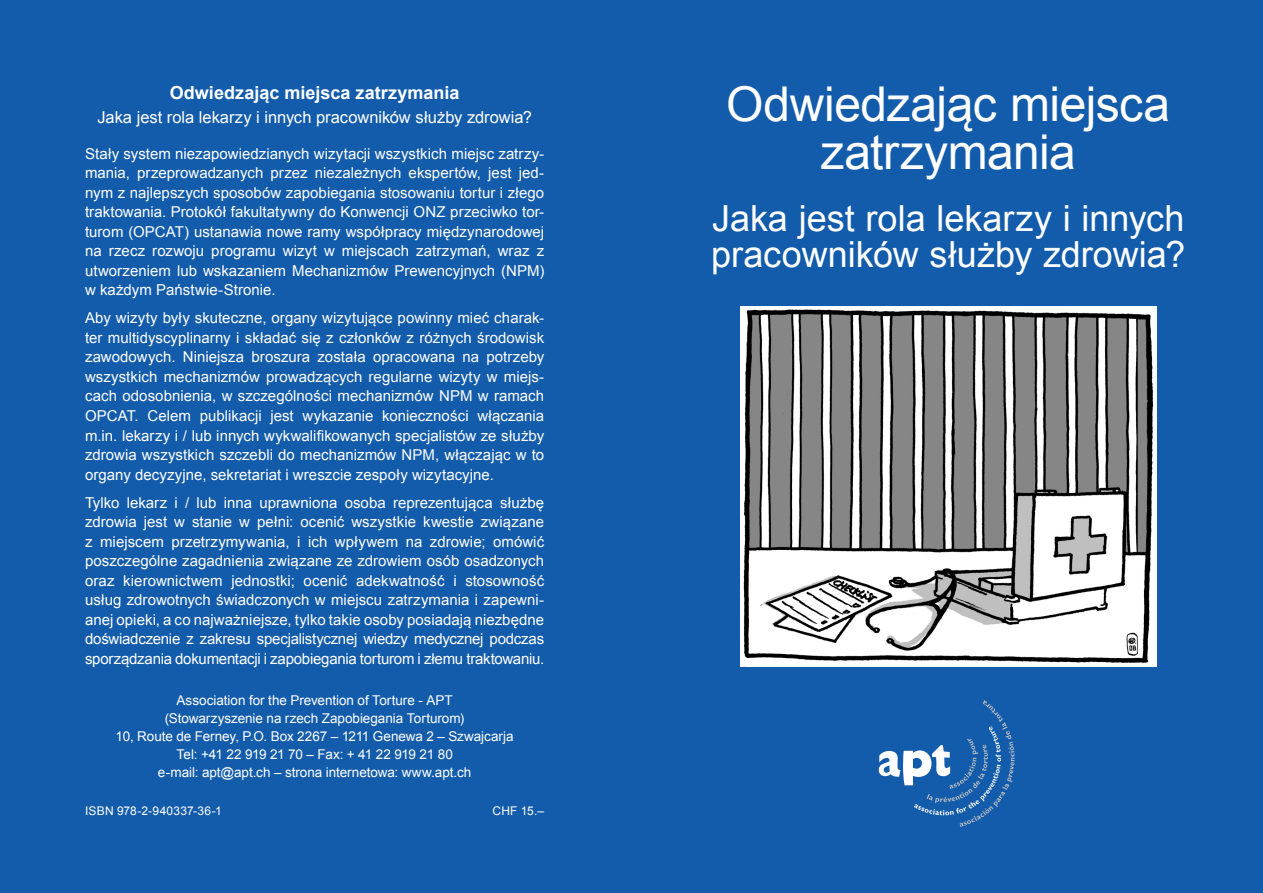
<style>
.page{position:relative;width:1263px;height:893px;background:#135cab}
.page>*{position:absolute;margin:0;border:0;box-sizing:border-box;transform-origin:0 0}
.FP1{font:48px/48px "Arial";letter-spacing:-.01em;color:#fff;text-align:center}
.FP_2{font:36px/36px "Arial";color:#fff}
.body{font:700 18px "Arial";color:#fff}
.body-2{font:16.5px "Arial";color:#fff}
.body-3{font:15px/19.5px "Arial";color:#fff;text-align:justify}
.BC_address{font:13.5px "Arial";letter-spacing:-.005em;color:#fff}
.BC_address-2{font:13.5px "Arial";letter-spacing:-.025em;color:#fff}
.BC_ISBN{font:12px "Arial";letter-spacing:.015em;color:#fff}
</style>
<div class="page">
<img style="left:740px;top:306px;width:416px;height:360px">
<svg style="left:879px;top:700px;width:135px;height:127px"></svg>
<p class="body" style="left:170px;top:81px;width:291px">Odwiedzając miejsca zatrzymania</p>
<p class="body-2" style="left:97px;top:106px;width:436px">Jaka jest rola lekarzy i innych pracowników służby zdrowia?</p>
<p class="body-3" style="left:85px;top:144px;width:461px">Stały system niezapowiedzianych wizytacji wszystkich miejsc zatrzy&shy;mania, przeprowadzanych przez niezależnych ekspertów, jest jed&shy;nym z najlepszych sposobów zapobiegania stosowaniu tortur i złego traktowania. Protokół fakultatywny do Konwencji ONZ przeciwko tor&shy;turom (OPCAT) ustanawia nowe ramy współpracy międzynarodowej na rzecz rozwoju programu wizyt w miejscach zatrzymań, wraz z utworzeniem lub wskazaniem Mechanizmów Prewencyjnych (NPM) w każdym Państwie-Stronie.</p>
<p class="body-3" style="left:85px;top:309px;width:461px">Aby wizyty były skuteczne, organy wizytujące powinny mieć charak&shy;ter multidyscyplinarny i składać się z członków z różnych środowisk zawodowych. Niniejsza broszura została opracowana na potrzeby wszystkich mechanizmów prowadzących regularne wizyty w miejs&shy;cach odosobnienia, w szczególności mechanizmów NPM w ramach OPCAT. Celem publikacji jest wykazanie konieczności włączania m.in. lekarzy i / lub innych wykwalifikowanych specjalistów ze służby zdrowia wszystkich szczebli do mechanizmów NPM, włączając w to organy decyzyjne, sekretariat i wreszcie zespoły wizytacyjne.</p>
<p class="body-3" style="left:85px;top:493px;width:461px">Tylko lekarz i / lub inna uprawniona osoba reprezentująca służbę zdrowia jest w stanie w pełni: ocenić wszystkie kwestie związane z miejscem przetrzymywania, i ich wpływem na zdrowie; omówić poszczególne zagadnienia związane ze zdrowiem osób osadzonych oraz kierownictwem jednostki; ocenić adekwatność i stosowność usług zdrowotnych świadczonych w miejscu zatrzymania i zapewni&shy;anej opieki, a co najważniejsze, tylko takie osoby posiadają niezbędne doświadczenie z zakresu specjalistycznej wiedzy medycznej podczas sporządzania dokumentacji i zapobiegania torturom i złemu traktowaniu.</p>
<p class="BC_address" style="left:177px;top:692px;width:278px">Association for the Prevention of Torture - APT</p>
<p class="BC_address" style="left:165px;top:710px;width:301px">(Stowarzyszenie na rzech Zapobiegania Torturom)</p>
<p class="BC_address" style="left:116px;top:728px;width:400px">10, Route de Ferney, P.O. Box 2267 – 1211 Genewa 2 – Szwajcarja</p>
<p class="BC_address-2" style="left:176px;top:746px;width:278px">Tel: +41 22 919 21 70 – Fax: + 41 22 919 21 80</p>
<p class="BC_address" style="left:158px;top:764px;width:315px">e-mail: apt@apt.ch – strona internetowa: www.apt.ch</p>
<p class="BC_ISBN" style="left:85px;top:803px;width:138px">ISBN 978-2-940337-36-1</p>
<p class="BC_ISBN" style="left:492px;top:803px;width:53px">CHF 15.–</p>
<p class="FP1" style="left:726px;top:81px;width:445px">Odwiedzając miejsca zatrzymania</p>
<p class="FP_2" style="left:711px;top:200px;width:476px">Jaka jest rola lekarzy i innych pracowników służby zdrowia?</p>
</div>
